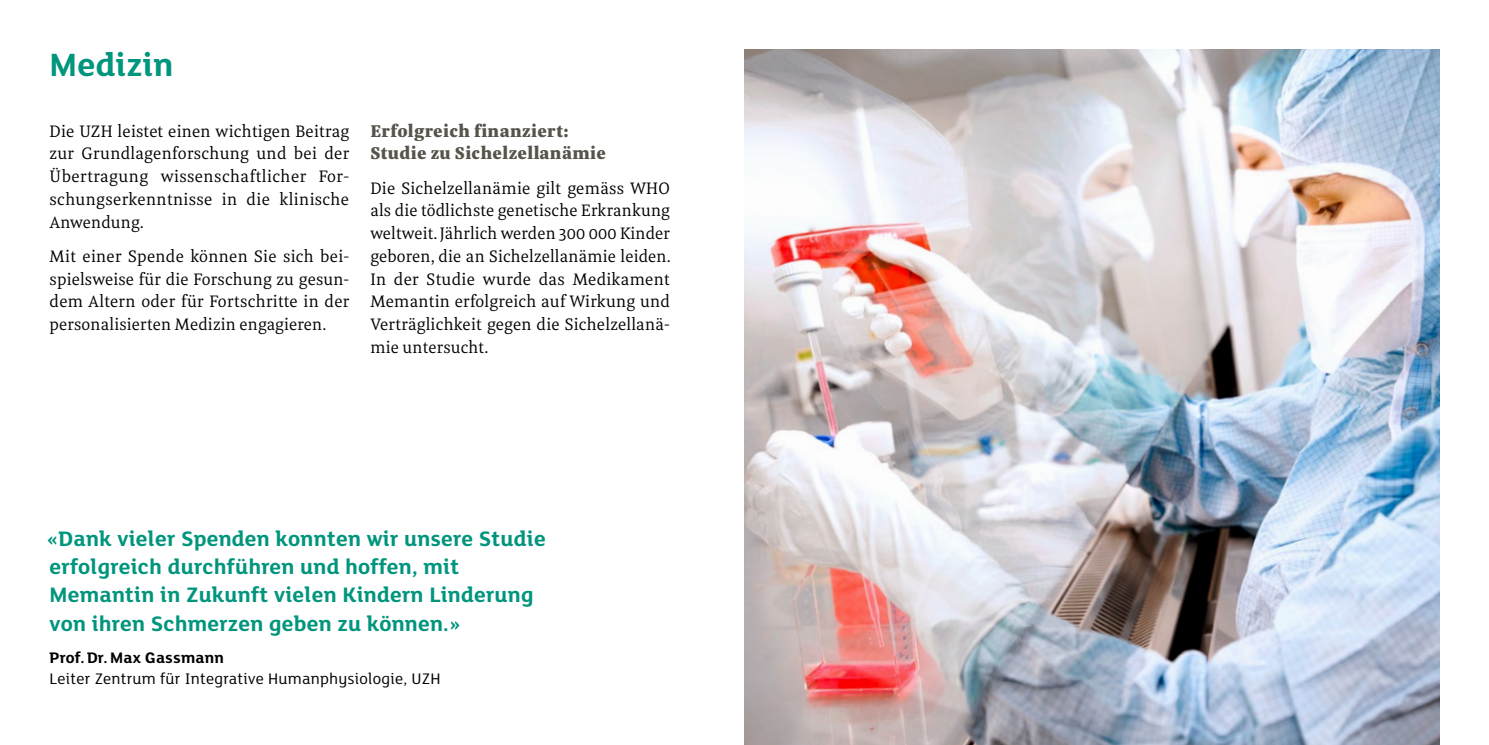
<style>
.page{position:relative;width:1489px;height:745px;background:#fff}
.page>*{position:absolute;margin:0;border:0;box-sizing:border-box;transform-origin:0 0}
.t1{font:700 35px "FS Lola";letter-spacing:.005em;color:#00957d}
.t2{font:700 22.75px/28px "FS Lola";letter-spacing:.01em;color:#00957d}
.t3{font:900 17.5px/22.8px "Meret Pro";letter-spacing:.02em;color:#57544b}
.t4{font:17.15px/22.8px "Meret Pro";letter-spacing:.01em;color:#000;text-align:justify}
.t5{font:16.62px "FS Lola";letter-spacing:.015em;color:#000}
.t6{font:700 16.62px "FS Lola";letter-spacing:.015em;color:#000}
</style>
<div class="page">
<img style="left:744px;top:50px;width:695px;height:694px">
<h1 class="t1" style="left:50px;top:40px;width:125px">Medizin</h1>
<p class="t4" style="left:50px;top:119px;width:301px">Die UZH leistet einen wichtigen Beitrag zur Grundlagenforschung und bei der Übertragung wissenschaftlicher For&shy;schungserkenntnisse in die klinische Anwendung.</p>
<p class="t4" style="left:50px;top:244px;width:301px">Mit einer Spende können Sie sich bei&shy;spielsweise für die Forschung zu gesun&shy;dem Altern oder für Fortschritte in der personalisierten Medizin engagieren.</p>
<p class="t3" style="left:370px;top:119px;width:237px">Erfolgreich finanziert:<br>Studie zu Sichelzellanämie</p>
<p class="t4" style="left:370px;top:176px;width:302px">Die Sichelzellanämie gilt gemäss WHO als die tödlichste genetische Erkrankung weltweit. Jährlich werden 300 000 Kinder geboren, die an Sichelzellanämie leiden.<br>In der Studie wurde das Medikament Memantin erfolgreich auf Wirkung und Verträglichkeit gegen die Sichelzellanä&shy;mie untersucht.</p>
<h2 class="t2" style="left:46px;top:523px;width:501px">«Dank vieler Spenden konnten wir unsere Studie erfolgreich durchführen und hoffen, mit Memantin in Zukunft vielen Kindern Linderung von ihren Schmerzen geben zu können.»</h2>
<p class="t6" style="left:50px;top:645px;width:176px">Prof.Dr.Max Gassmann</p>
<p class="t5" style="left:50px;top:667px;width:392px">Leiter Zentrum für Integrative Humanphysiologie, UZH</p>
</div>
